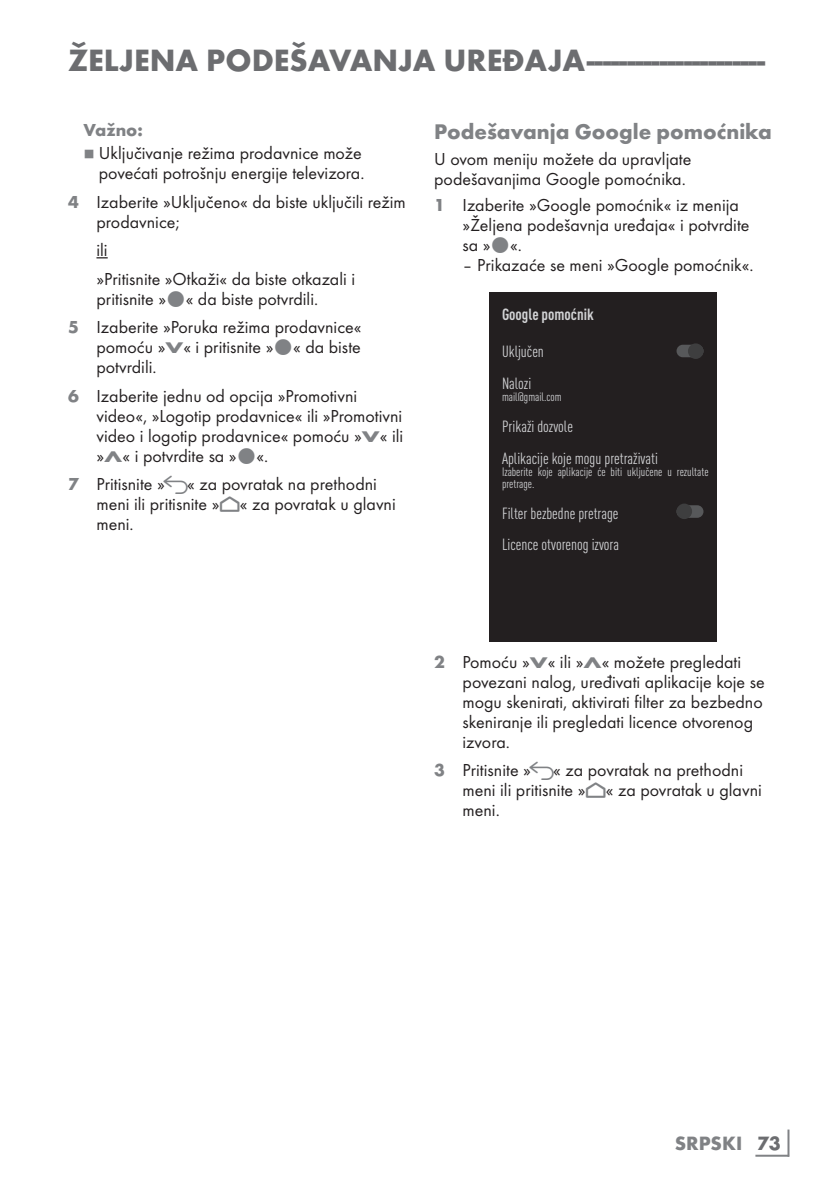
<style>
.page{position:relative;width:840px;height:1191px;background:#fff}
.page>*{position:absolute;margin:0;border:0;box-sizing:border-box;transform-origin:0 0}
.t1{font:700 32px "Futura TOT";color:#6c6d70}
.t2{font:700 22px "Futura TOT";color:#808285}
.t3{font:700 20px "Futura TOT";color:#808285}
.t4{font:18px/20px "Futura TOT Boo";color:#231f20}
.t5{font:700 18px "Futura TOT";color:#808285}
.t6{font:condensed 16px/31.4px "DIN Pro";color:#d1d2d4}
.t7{font:700 condensed 16px "DIN Pro";color:#d1d2d4}
.t8{font:condensed 12px/12px "DIN Pro";color:#d1d2d4}
.t9{font:8px "Grund Son Se";color:#808285}
.s1{font-family:"Futura TOT";font-weight:700;color:#808285}
.s2{font-family:"Futura TOT";font-weight:700;font-size:16px;color:#808285}
.s3{font-family:"Arcelik TS9 Android";font-size:20px;color:#808285}
.s4{font-family:"Arcelik TS9 Android";font-size:24px;color:#808285}
.s5{color:#6c6d70}
</style>
<div class="page">
<hr style="left:787px;top:1129px;width:2px;height:27px;background:#808285">
<hr style="left:755px;top:1154px;width:33px;height:2px;background:#808285">
<svg style="left:96px;top:257px;width:12px;height:1px"></svg>
<div style="left:489px;top:292px;width:227px;height:350px;background:#231f20"></div>
<div style="left:676px;top:345px;width:27px;height:12px;background:#57585a;border-radius:6px"></div>
<div style="left:687px;top:343px;width:16px;height:16px;background:#3e3e3f;border-radius:50%"></div>
<div style="left:676px;top:505px;width:27px;height:13px;background:#57585a;border-radius:6px"></div>
<div style="left:676px;top:503px;width:15px;height:16px;background:#3e3e3f;border-radius:50%"></div>
<h1 class="t1" style="left:68px;top:40px;width:698px">ŽELJENA PODEŠAVANJA UREĐAJA-----------------------</h1>
<p class="t5" style="left:83px;top:119px;width:61px">Važno:</p>
<p class="t9" style="left:83px;top:150px;width:13px">7</p>
<p class="t4" style="left:99px;top:143px;width:267px">Uključivanje režima prodavnice može povećati potrošnju energije televizora.</p>
<p class="t4" style="left:96px;top:191px;width:310px;text-indent:-28px"><span class="s1">4</span> Izaberite »Uključeno« da biste uključili režim prodavnice;</p>
<p class="t4" style="left:96px;top:236px;width:260px;line-height:28.6px">ili<br>»Pritisnite »Otkaži« da biste otkazali i</p>
<p class="t4" style="left:68px;top:284px;width:295px;line-height:28.6px;text-indent:28px">pritisnite » « da biste potvrdili.<br><span class="s1">5</span> Izaberite »Poruka režima prodavnice«</p>
<p class="t4" style="left:96px;top:337px;width:266px">pomoću »<span class="s2">V</span>« i pritisnite » « da biste potvrdili.</p>
<p class="t4" style="left:96px;top:385px;width:308px;text-indent:-28px"><span class="s1">6</span> Izaberite jednu od opcija »Promotivni video«, »Logotip prodavnice« ili »Promotivni video i logotip prodavnice« pomoću »<span class="s2">V</span>« ili »<span class="s2">Λ</span>« i potvrdite sa » «.</p>
<p class="t4" style="left:96px;top:474px;width:301px;text-indent:-28px"><span class="s1">7</span> Pritisnite » <span class="s3">r</span>« za povratak na prethodni meni ili pritisnite »<span class="s4">p</span>« za povratak u glavni meni.</p>
<p class="t2" style="left:434px;top:118px;width:339px">Podešavanja Google pomoćnika</p>
<p class="t4" style="left:434px;top:149px;width:258px">U ovom meniju možete da upravljate podešavanjima Google pomoćnika.</p>
<p class="t4" style="left:462px;top:195px;width:288px;text-indent:-28px"><span class="s1">1</span> Izaberite »Google pomoćnik« iz menija »Željena podešavnja uređaja« i potvrdite sa » «.</p>
<p class="t4" style="left:462px;top:255px;width:292px">– Prikazaće se meni »Google pomoćnik«.</p>
<p class="t7" style="left:501px;top:303px;width:93px">Google pomoćnik</p>
<p class="t6" style="left:501px;top:335px;width:43px">Uključen<br>Nalozi</p>
<p class="t8" style="left:501px;top:390px;width:61px">mail@gmail.com</p>
<p class="t6" style="left:501px;top:409px;width:157px">Prikaži dozvole<br>Aplikacije koje mogu pretraživati</p>
<p class="t8" style="left:501px;top:464px;width:208px">Izaberite koje aplikacije će biti uključene u rezultate pretrage.</p>
<p class="t6" style="left:501px;top:496px;width:118px">Filter bezbedne pretrage<br>Licence otvorenog izvora</p>
<p class="t4" style="left:462px;top:652px;width:303px;text-indent:-28px"><span class="s1">2</span> Pomoću »<span class="s2">V</span>« ili »<span class="s2">Λ</span>« možete pregledati povezani nalog, uređivati aplikacije koje se mogu skenirati, aktivirati filter za bezbedno skeniranje ili pregledati licence otvorenog izvora.</p>
<p class="t4" style="left:462px;top:760px;width:301px;text-indent:-28px"><span class="s1">3</span> Pritisnite » <span class="s3">r</span>« za povratak na prethodni meni ili pritisnite »<span class="s4">p</span>« za povratak u glavni meni.</p>
<p class="t3" style="left:674px;top:1131px;width:107px">SRPSKI <span class="s5">73</span></p>
</div>
